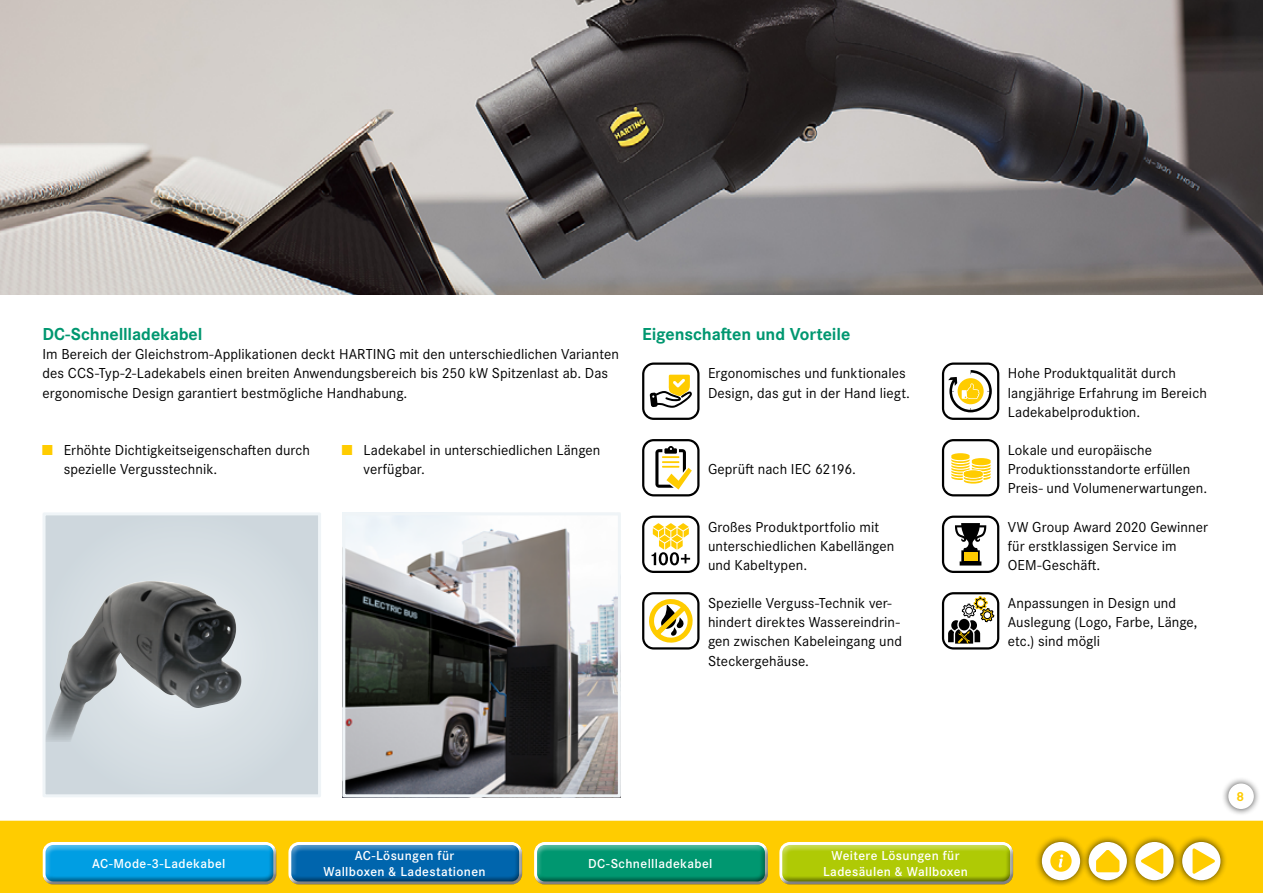
<style>
.page{position:relative;width:1263px;height:893px;background:#fff}
.page>*{position:absolute;margin:0;border:0;box-sizing:border-box;transform-origin:0 0}
.CD_HARTING___Subline{font:700 18px "Corporate S Pro";letter-spacing:-.005em;color:#009770}
.CD_HARTING_-_Copy{font:15px/19.2px "Corporate S Pro";letter-spacing:.005em;color:#000}
.t1{font:600 13.5px/16.2px "Corporate S Pro";letter-spacing:.025em;color:#fff;text-align:center}
.t2{font:700 13.5px "Corporate S Pro";color:#fc0}
.s1{color:#fc0}
</style>
<div class="page">
<div style="left:0;top:821px;width:1263px;height:72px;background:#fc0"></div>
<div style="left:1221px;top:776px;width:40px;height:40px;background:#000;opacity:.75"></div>
<div style="left:1228px;top:783px;width:26px;height:26px;background:#fff;border-radius:50%"></div>
<img style="left:0;top:0;width:1263px;height:294px">
<div style="left:33px;top:833px;width:249px;height:51px;background:#fc0"></div>
<div style="left:37px;top:842px;width:248px;height:51px;background:#000;opacity:.5"></div>
<div style="left:279px;top:833px;width:249px;height:51px;background:#fc0"></div>
<div style="left:283px;top:842px;width:248px;height:51px;background:#000;opacity:.5"></div>
<div style="left:525px;top:833px;width:248px;height:51px;background:#fc0"></div>
<div style="left:529px;top:842px;width:248px;height:51px;background:#000;opacity:.5"></div>
<div style="left:770px;top:833px;width:249px;height:51px;background:#fc0"></div>
<div style="left:774px;top:842px;width:248px;height:51px;background:#000;opacity:.5"></div>
<div style="left:1081px;top:835px;width:53px;height:53px;background:#000;opacity:.75"></div>
<div style="left:1089px;top:842px;width:38px;height:38px;background:#fff;border-radius:50%"></div>
<svg style="left:1096px;top:850px;width:23px;height:22px"></svg>
<div style="left:1035px;top:835px;width:53px;height:53px;background:#000;opacity:.75"></div>
<div style="left:1042px;top:842px;width:38px;height:38px;background:#fff;border-radius:50%"></div>
<svg style="left:1050px;top:850px;width:21px;height:22px"></svg>
<div style="left:1174px;top:834px;width:53px;height:53px;background:#000;opacity:.75"></div>
<div style="left:1182px;top:842px;width:38px;height:38px;background:#fff;border-radius:50%"></div>
<svg style="left:1192px;top:848px;width:23px;height:26px"></svg>
<div style="left:1128px;top:835px;width:53px;height:53px;background:#000;opacity:.75"></div>
<div style="left:1135px;top:842px;width:39px;height:38px;background:#fff;border-radius:50%"></div>
<svg style="left:1141px;top:848px;width:22px;height:26px"></svg>
<svg style="left:47px;top:516px;width:270px;height:277px;background:#b6bdc1"></svg>
<img style="left:119px;top:581px;width:29px;height:7px">
<div style="left:43px;top:512px;width:278px;height:285px;border:3px solid #eff4f7"></div>
<img style="left:346px;top:516px;width:271px;height:277px">
<div style="left:342px;top:512px;width:279px;height:285px;border:3px solid #eff4f7"></div>
<svg style="left:642px;top:592px;width:57px;height:57px"></svg>
<svg style="left:642px;top:439px;width:57px;height:57px"></svg>
<svg style="left:642px;top:516px;width:57px;height:57px"></svg>
<svg style="left:642px;top:362px;width:57px;height:58px"></svg>
<svg style="left:942px;top:362px;width:57px;height:58px"></svg>
<svg style="left:942px;top:439px;width:57px;height:57px"></svg>
<svg style="left:942px;top:592px;width:57px;height:57px"></svg>
<svg style="left:942px;top:516px;width:57px;height:57px"></svg>
<div style="left:964px;top:552px;width:13px;height:9px;background:#fc0"></div>
<p class="CD_HARTING___Subline" style="left:43px;top:320px;width:161px">DC-Schnellladekabel</p>
<p class="CD_HARTING_-_Copy" style="left:43px;top:344px;width:578px">Im Bereich der Gleichstrom-Applikationen deckt HARTING mit den unterschiedlichen Varianten des CCS-Typ-2-Ladekabels einen breiten Anwendungsbereich bis 250 kW Spitzenlast ab. Das ergonomische Design garantiert bestmögliche Handhabung.</p>
<p class="CD_HARTING_-_Copy" style="left:64px;top:439px;width:248px;text-indent:-21px"><span class="s1">■</span> Erhöhte Dichtigkeitseigenschaften durch spezielle Vergusstechnik.</p>
<p class="CD_HARTING_-_Copy" style="left:364px;top:439px;width:238px;text-indent:-21px"><span class="s1">■</span> Ladekabel in unterschiedlichen Längen verfügbar.</p>
<p class="CD_HARTING___Subline" style="left:642px;top:320px;width:210px">Eigenschaften und Vorteile</p>
<p class="CD_HARTING_-_Copy" style="left:708px;top:363px;width:204px">Ergonomisches und funktionales<br>Design, das gut in der Hand liegt.</p>
<p class="CD_HARTING_-_Copy" style="left:708px;top:458px;width:150px">Geprüft nach IEC 62196.</p>
<p class="CD_HARTING_-_Copy" style="left:708px;top:516px;width:188px">Großes Produktportfolio mit unterschiedlichen Kabellängen und Kabeltypen.</p>
<p class="CD_HARTING_-_Copy" style="left:708px;top:592px;width:195px">Spezielle Verguss-Technik ver&shy;hindert direktes Wassereindrin&shy;gen zwischen Kabeleingang und<br>Steckergehäuse.</p>
<p class="CD_HARTING_-_Copy" style="left:1008px;top:363px;width:201px">Hohe Produktqualität durch langjährige Erfahrung im Bereich<br>Ladekabelproduktion.</p>
<p class="CD_HARTING_-_Copy" style="left:1008px;top:439px;width:201px">Lokale und europäische<br>Produktionsstandorte erfüllen<br>Preis- und Volumenerwartungen.</p>
<p class="CD_HARTING_-_Copy" style="left:1008px;top:516px;width:202px">VW Group Award 2020 Gewinner für erstklassigen Service im<br>OEM-Geschäft.</p>
<p class="CD_HARTING_-_Copy" style="left:1008px;top:592px;width:191px">Anpassungen in Design und<br>Auslegung (Logo, Farbe, Länge, etc.) sind mögli</p>
<p class="t1" style="left:92px;top:854px;width:135px">AC-Mode-3-Ladekabel</p>
<p class="t1" style="left:323px;top:846px;width:164px">AC-Lösungen für<br>Wallboxen &amp; Ladestationen</p>
<p class="t1" style="left:588px;top:854px;width:126px">DC-Schnellladekabel</p>
<p class="t1" style="left:823px;top:846px;width:146px">Weitere Lösungen für<br>Ladesäulen &amp; Wallboxen</p>
<p class="t2" style="left:1236px;top:786px;width:9px">8</p>
</div>
